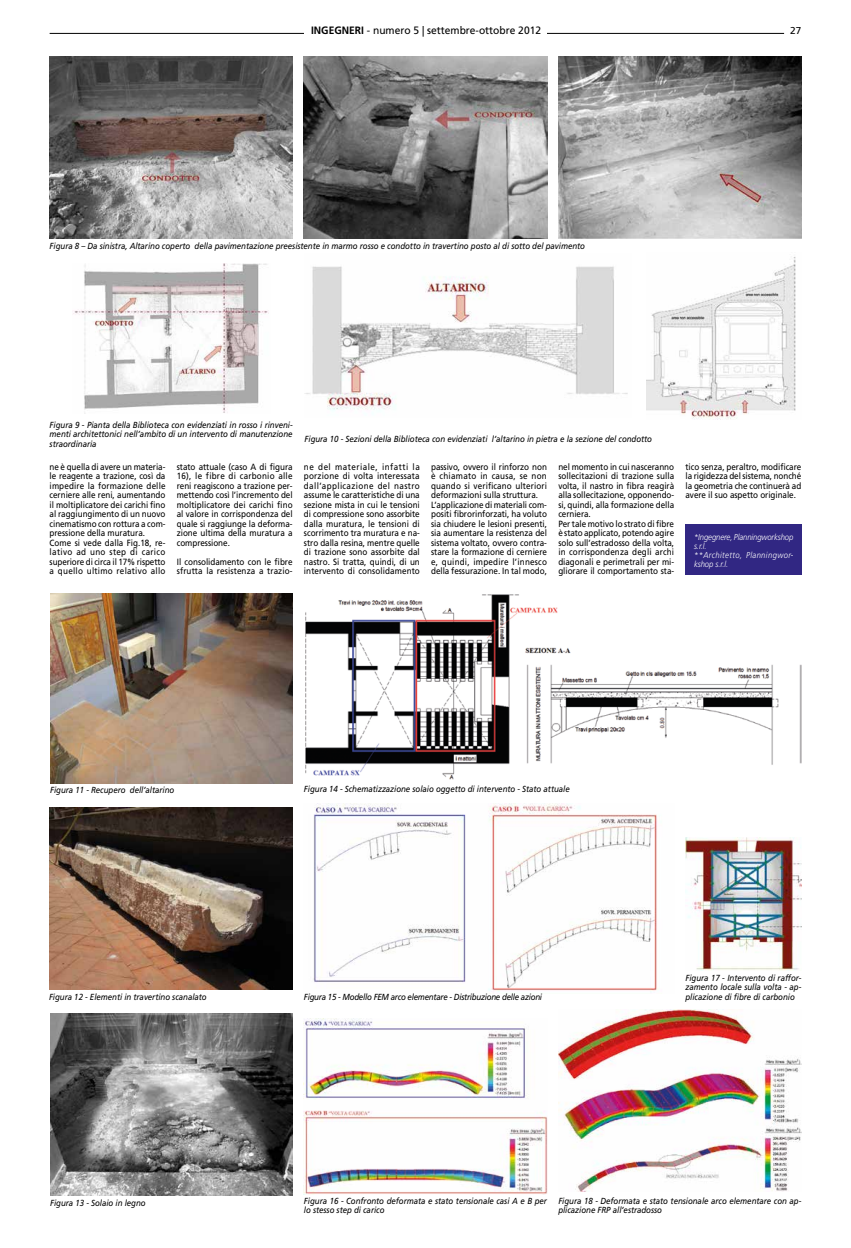
<style>
.page{position:relative;width:851px;height:1248px;background:#fff}
.page>*{position:absolute;margin:0;border:0;box-sizing:border-box;transform-origin:0 0}
.t1{font:10.7px "Frutiger LT Std";color:#000;scale:.96 1}
.t2{font:10px "Frutiger LT Std";color:#000}
.t3{font:9px/9.5px "Frutiger LT Std";letter-spacing:-.005em;color:#000;scale:.9 1}
.t4{font:9px/9.5px "Frutiger LT Std";letter-spacing:.015em;color:#000;scale:.9 1}
.t5{font:italic 8.8px/9.5px "Frutiger LT Std";letter-spacing:-.005em;color:#000;scale:.9 1}
.t6{font:italic 8.8px "Frutiger LT Std";letter-spacing:-.03em;color:#000;scale:.9 1}
.t7{font:italic 300 8.5px/9px "Frutiger LT Std";letter-spacing:-.005em;color:#fff;scale:.9 1}
.s1{font-weight:700}
</style>
<div class="page">
<hr style="left:547px;top:33px;width:237px;height:1px;background:#000">
<hr style="left:50px;top:33px;width:254px;height:1px;background:#000">
<img style="left:305px;top:594px;width:496px;height:185px">
<img style="left:304px;top:1018px;width:243px;height:176px">
<img style="left:685px;top:837px;width:116px;height:133px">
<img style="left:558px;top:1009px;width:243px;height:181px">
<img style="left:313px;top:803px;width:346px;height:189px">
<img style="left:304px;top:57px;width:243px;height:182px">
<img style="left:558px;top:57px;width:243px;height:182px">
<img style="left:50px;top:57px;width:242px;height:182px">
<img style="left:73px;top:264px;width:196px;height:149px">
<img style="left:304px;top:266px;width:324px;height:145px">
<img style="left:646px;top:257px;width:150px;height:162px">
<img style="left:50px;top:593px;width:242px;height:190px">
<img style="left:49px;top:807px;width:243px;height:182px">
<img style="left:50px;top:1013px;width:242px;height:181px">
<div style="left:685px;top:524px;width:116px;height:51px;background:#312783"></div>
<p class="t1" style="left:311px;top:24px;width:241px"><span class="s1">INGEGNERI</span> - numero 5 | settembre-ottobre 2012</p>
<p class="t2" style="left:790px;top:24px;width:13px">27</p>
<p class="t5" style="left:50px;top:241px;width:596px">Figura 8 – Da sinistra, Altarino coperto della pavimentazione preesistente in marmo rosso e condotto in travertino posto al di sotto del pavimento</p>
<p class="t5" style="left:50px;top:420px;width:271px;text-align:justify">Figura 9 - Pianta della Biblioteca con evidenziati in rosso i rinveni&shy;menti architettonici nell’ambito di un intervento di manutenzione straordinaria</p>
<p class="t3" style="left:50px;top:461px;width:130px">ne è quella di avere un materia&shy;le reagente a trazione, così da impedire la formazione delle cerniere alle reni, aumentando il moltiplicatore dei carichi fino al raggiungimento di un nuovo cinematismo con rottura a com&shy;pressione della muratura.<br>Come si vede dalla Fig.18, re&shy;lativo ad uno step di carico superiore di circa il 17% rispetto a quello ultimo relativo allo</p>
<p class="t3" style="left:177px;top:461px;width:130px;text-align:justify">stato attuale (caso A di figura 16), le fibre di carbonio alle reni reagiscono a trazione per&shy;mettendo così l’incremento del moltiplicatore dei carichi fino al valore in corrispondenza del quale si raggiunge la deforma&shy;zione ultima della muratura a compressione.</p>
<p class="t4" style="left:177px;top:556px;width:130px">Il consolidamento con le fibre sfrutta la resistenza a trazio-</p>
<p class="t5" style="left:304px;top:434px;width:387px">Figura 10 - Sezioni della Biblioteca con evidenziati l’altarino in pietra e la sezione del condotto</p>
<p class="t3" style="left:304px;top:461px;width:130px;text-align:justify">ne del materiale, infatti la porzione di volta interessata dall’applicazione del nastro assume le caratteristiche di una sezione mista in cui le tensioni di compressione sono assorbite dalla muratura, le tensioni di scorrimento tra muratura e na&shy;stro dalla resina, mentre quelle di trazione sono assorbite dal nastro. Si tratta, quindi, di un intervento di consolidamento</p>
<p class="t3" style="left:431px;top:461px;width:130px">passivo, ovvero il rinforzo non è chiamato in causa, se non quando si verificano ulteriori deformazioni sulla struttura.<br>L’applicazione di materiali com&shy;positi fibrorinforzati, ha voluto sia chiudere le lesioni presenti, sia aumentare la resistenza del sistema voltato, ovvero contra&shy;stare la formazione di cerniere e, quindi, impedire l’innesco della fessurazione. In tal modo,</p>
<p class="t3" style="left:558px;top:461px;width:130px">nel momento in cui nasceranno sollecitazioni di trazione sulla volta, il nastro in fibra reagirà alla sollecitazione, opponendo&shy;si, quindi, alla formazione della cerniera.<br>Per tale motivo lo strato di fibre è stato applicato, potendo agire solo sull’estradosso della volta, in corrispondenza degli archi diagonali e perimetrali per mi&shy;gliorare il comportamento sta-</p>
<p class="t3" style="left:685px;top:461px;width:130px;text-align:justify">tico senza, peraltro, modificare la rigidezza del sistema, nonché la geometria che continuerà ad avere il suo aspetto originale.</p>
<p class="t7" style="left:694px;top:532px;width:112px">*Ingegnere, Planningworkshop s.r.l.<br>**Architetto, Planningwor&shy;kshop s.r.l.</p>
<p class="t5" style="left:50px;top:785px;width:139px">Figura 11 - Recupero dell’altarino</p>
<p class="t5" style="left:304px;top:784px;width:297px">Figura 14 - Schematizzazione solaio oggetto di intervento - Stato attuale</p>
<p class="t5" style="left:49px;top:991px;width:177px">Figura 12 - Elementi in travertino scanalato</p>
<p class="t6" style="left:304px;top:991px;width:266px">Figura 15 - Modello FEM arco elementare - Distribuzione delle azioni</p>
<p class="t5" style="left:685px;top:972px;width:130px;text-align:justify">Figura 17 - Intervento di raffor&shy;zamento locale sulla volta - ap&shy;plicazione di fibre di carbonio</p>
<p class="t5" style="left:50px;top:1197px;width:107px">Figura 13 - Solaio in legno</p>
<p class="t5" style="left:304px;top:1195px;width:271px">Figura 16 - Confronto deformata e stato tensionale casi A e B per lo stesso step di carico</p>
<p class="t5" style="left:558px;top:1195px;width:271px">Figura 18 - Deformata e stato tensionale arco elementare con ap&shy;plicazione FRP all’estradosso</p>
</div>
